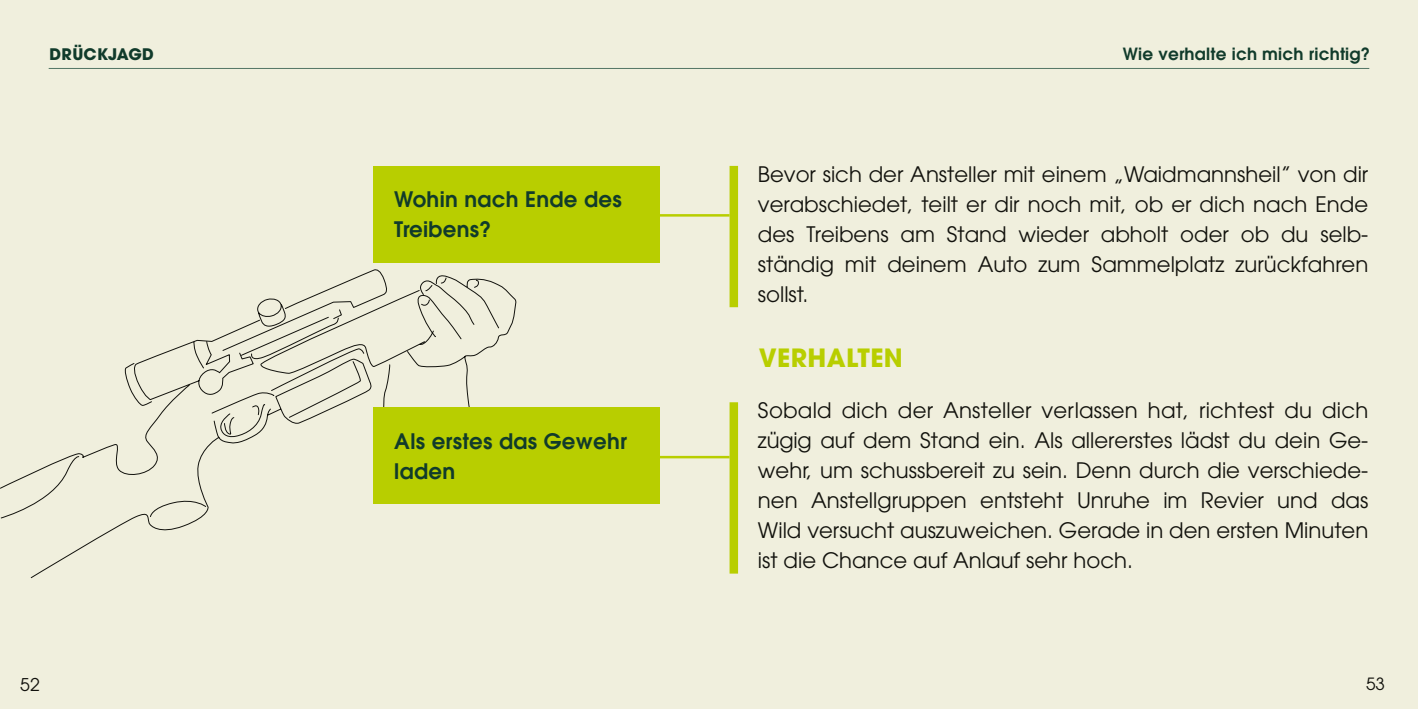
<style>
.page{position:relative;width:1418px;height:709px;background:#fff}
.page>*{position:absolute;margin:0;border:0;box-sizing:border-box;transform-origin:0 0}
.Unterkapitel_Headlin{font:700 25px "ITC Avant Gardefor FRA";letter-spacing:.015em;color:#b8ce00}
.Fließtext_mit_Absatz{font:21.25px/30px "ITC Avant Gardefor FRA";color:#12120d;text-align:justify}
.Textaushänger{font:600 21.25px/30px "ITC Avant Gardefor FRA";letter-spacing:.015em;color:#113b2b}
.t1{font:17.5px "ITC Avant Gardefor FRA";color:#12120d}
.t2{font:600 16.75px "ITC Avant Gardefor FRA";letter-spacing:.015em;color:#113b2b}
.t3{font:16.75px "ITC Avant Gardefor FRA";color:#12120d}
.t4{font:700 15.75px "ITC Avant Gardefor FRA";letter-spacing:.015em;color:#113b2b}
</style>
<div class="page">
<div style="left:0;top:0;width:1417px;height:709px;background:#f0efdd"></div>
<svg style="left:0;top:269px;width:517px;height:309px"></svg>
<hr style="left:49px;top:68px;width:1320px;height:1px;background:#537564">
<div style="left:729px;top:166px;width:9px;height:141px;background:#b8ce00"></div>
<div style="left:729px;top:402px;width:9px;height:171px;background:#b8ce00"></div>
<hr style="left:657px;top:214px;width:72px;height:3px;background:#b8ce00">
<div style="left:373px;top:166px;width:286px;height:96px;background:#b8ce00"></div>
<hr style="left:657px;top:456px;width:72px;height:2px;background:#b8ce00">
<div style="left:373px;top:407px;width:286px;height:97px;background:#b8ce00"></div>
<p class="t4" style="left:50px;top:44px;width:106px">DRÜCKJAGD</p>
<p class="t2" style="left:1122px;top:43px;width:249px">Wie verhalte ich mich richtig?</p>
<p class="Textaushänger" style="left:394px;top:184px;width:229px">Wohin nach Ende des<br>Treibens?</p>
<p class="Textaushänger" style="left:394px;top:425px;width:234px">Als erstes das Gewehr laden</p>
<p class="Fließtext_mit_Absatz" style="left:758px;top:159px;width:612px">Bevor sich der Ansteller mit einem „Waidmannsheil” von dir verabschiedet, teilt er dir noch mit, ob er dich nach Ende des Treibens am Stand wieder abholt oder ob du selb&shy;ständig mit deinem Auto zum Sammelplatz zurückfahren sollst.</p>
<p class="Unterkapitel_Headlin" style="left:758px;top:341px;width:146px">VERHALTEN</p>
<p class="Fließtext_mit_Absatz" style="left:758px;top:395px;width:612px">Sobald dich der Ansteller verlassen hat, richtest du dich zügig auf dem Stand ein. Als allererstes lädst du dein Ge&shy;wehr, um schussbereit zu sein. Denn durch die verschiede&shy;nen Anstellgruppen entsteht Unruhe im Revier und das Wild versucht auszuweichen. Gerade in den ersten Minuten ist die Chance auf Anlauf sehr hoch.</p>
<p class="t1" style="left:20px;top:673px;width:21px">52</p>
<p class="t3" style="left:1365px;top:673px;width:20px">53</p>
</div>
